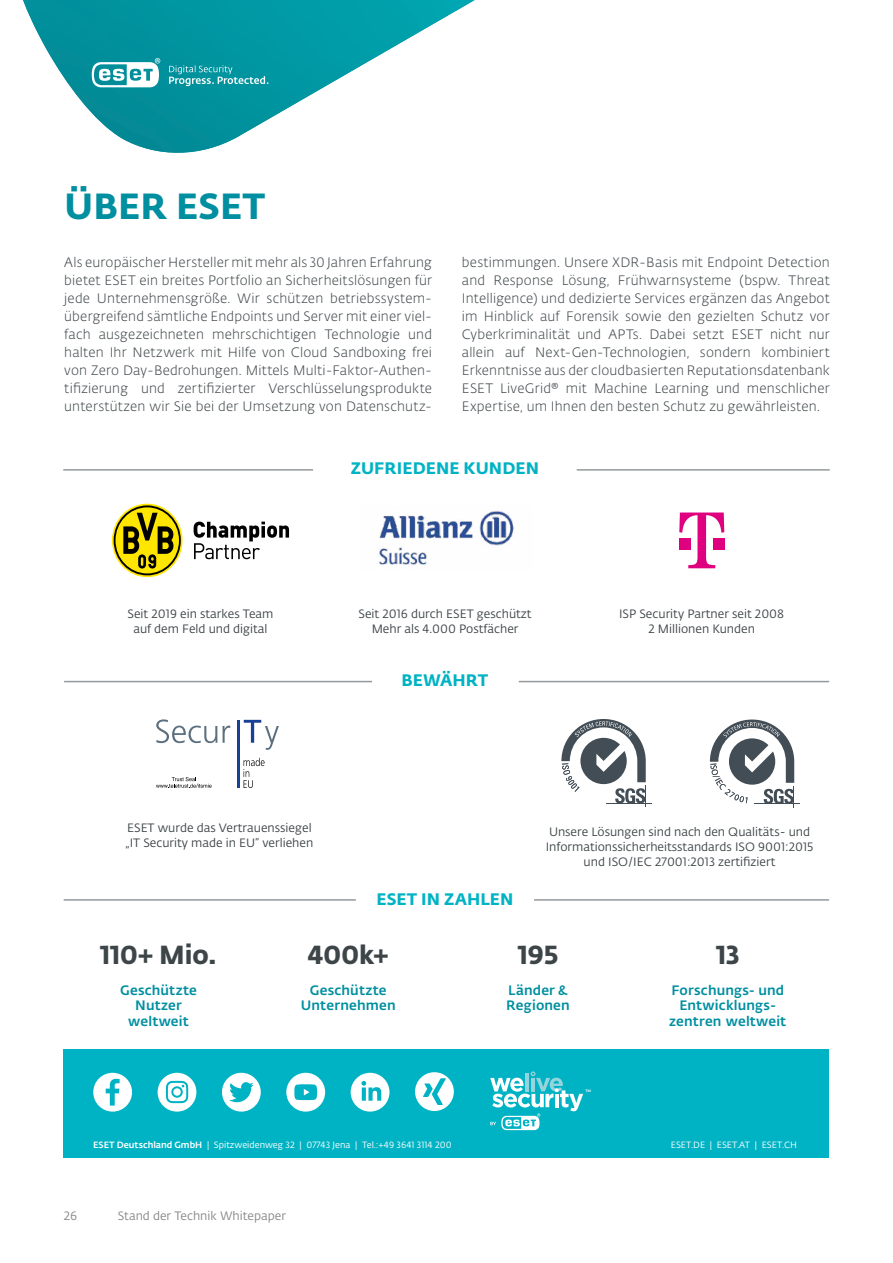
<style>
.page{position:relative;width:893px;height:1263px;background:#fff}
.page>*{position:absolute;margin:0;border:0;box-sizing:border-box;transform-origin:0 0}
.t1{font:36px "Fedra Sans Alt Pro Bold LF";letter-spacing:.01em;color:#008fa0}
.t2{font:25.8px "Fedra Sans Alt Pro Bold LF";letter-spacing:.005em;color:#3d4548}
.t3{font:16.5px "Fedra Sans Alt Pro Bold LF";letter-spacing:.01em;color:#00b3c4}
.t4{font:13.5px/18px "Fedra Sans Alt Pro Light LF";letter-spacing:.01em;color:#3d4548;text-align:justify}
.t5{font:13.5px/15.8px "Fedra Sans Alt Pro Med LF";letter-spacing:.01em;color:#008fa0;text-align:center}
.t6{font:12px/15px "Fedra Sans Alt Pro Book LF";color:#3d4548;text-align:center}
.t7{font:12px "Fedra Sans Alt Pro Book LF";color:#878787}
.t8{font:9px "Fedra Sans Alt Pro Book LF";color:#fff}
.s1{font-family:"Fedra Sans Alt Pro Med LF"}
</style>
<div class="page">
<img style="left:23px;top:0;width:452px;height:153px">
<svg style="left:92px;top:58px;width:68px;height:29px"></svg>
<svg style="left:169px;top:65px;width:99px;height:21px;background:#2fa6af"></svg>
<div style="left:64px;top:1049px;width:765px;height:109px;background:#00b3c4"></div>
<svg style="left:93px;top:1073px;width:39px;height:38px"></svg>
<svg style="left:158px;top:1073px;width:38px;height:38px"></svg>
<svg style="left:222px;top:1073px;width:39px;height:38px"></svg>
<svg style="left:286px;top:1073px;width:39px;height:38px"></svg>
<svg style="left:351px;top:1073px;width:38px;height:38px"></svg>
<svg style="left:415px;top:1072px;width:39px;height:39px"></svg>
<svg style="left:490px;top:1071px;width:101px;height:59px"></svg>
<hr style="left:63px;top:469px;width:250px;height:2px;background:#94999c">
<hr style="left:577px;top:469px;width:253px;height:2px;background:#94999c">
<img style="left:379px;top:511px;width:135px;height:54px">
<svg style="left:112px;top:504px;width:71px;height:73px"></svg>
<svg style="left:114px;top:505px;width:67px;height:70px"></svg>
<div style="left:116px;top:507px;width:63px;height:66px;background:#ffe600;border-radius:50%"></div>
<svg style="left:123px;top:513px;width:53px;height:55px"></svg>
<svg style="left:194px;top:522px;width:95px;height:37px"></svg>
<svg style="left:679px;top:512px;width:45px;height:56px"></svg>
<div style="left:713px;top:538px;width:11px;height:11px;background:#de007e"></div>
<svg style="left:156px;top:777px;width:56px;height:11px"></svg>
<hr style="left:237px;top:720px;width:3px;height:68px;background:#164194">
<svg style="left:156px;top:719px;width:74px;height:24px"></svg>
<svg style="left:244px;top:720px;width:35px;height:30px"></svg>
<svg style="left:244px;top:758px;width:21px;height:30px"></svg>
<hr style="left:64px;top:681px;width:308px;height:1px;background:#94999c">
<hr style="left:519px;top:681px;width:310px;height:1px;background:#94999c">
<hr style="left:64px;top:899px;width:292px;height:2px;background:#94999c">
<hr style="left:534px;top:899px;width:295px;height:2px;background:#94999c">
<hr style="left:606px;top:803px;width:45px;height:1px;background:#424d56">
<svg style="left:561px;top:719px;width:85px;height:88px"></svg>
<hr style="left:755px;top:803px;width:45px;height:1px;background:#424d56">
<svg style="left:710px;top:719px;width:85px;height:88px"></svg>
<h1 class="t1" style="left:64px;top:178px;width:202px">ÜBER ESET</h1>
<p class="t4" style="left:64px;top:253px;width:369px">Als europäischer Hersteller mit mehr als 30 Jahren Erfahrung bietet ESET ein breites Portfolio an Sicherheitslösungen für jede Unternehmensgröße. Wir schützen betriebssystem&shy;übergreifend sämtliche Endpoints und Server mit einer viel&shy;fach ausgezeichneten mehrschichtigen Technologie und halten Ihr Netzwerk mit Hilfe von Cloud Sandboxing frei von Zero Day-Bedrohungen. Mittels Multi-Faktor-Authen&shy;tifizierung und zertifizierter Verschlüsselungsprodukte unterstützen wir Sie bei der Umsetzung von Datenschutz-</p>
<p class="t4" style="left:462px;top:253px;width:369px">bestimmungen. Unsere XDR-Basis mit Endpoint Detection and Response Lösung, Frühwarnsysteme (bspw. Threat Intelligence) und dedizierte Services ergänzen das Angebot im Hinblick auf Forensik sowie den gezielten Schutz vor Cyberkriminalität und APTs. Dabei setzt ESET nicht nur allein auf Next-Gen-Technologien, sondern kombiniert Erkenntnisse aus der cloudbasierten Reputationsdatenbank ESET LiveGrid® mit Machine Learning und menschlicher Expertise, um Ihnen den besten Schutz zu gewährleisten.</p>
<p class="t3" style="left:351px;top:455px;width:190px">ZUFRIEDENE KUNDEN</p>
<p class="t6" style="left:128px;top:606px;width:147px">Seit 2019 ein starkes Team auf dem Feld und digital</p>
<p class="t6" style="left:358px;top:606px;width:175px">Seit 2016 durch ESET geschützt<br>Mehr als 4.000 Postfächer</p>
<p class="t6" style="left:619px;top:606px;width:167px">ISP Security Partner seit 2008<br>2 Millionen Kunden</p>
<p class="t3" style="left:402px;top:667px;width:88px">BEWÄHRT</p>
<p class="t6" style="left:126px;top:820px;width:189px;text-align:left">ESET wurde das Vertrauenssiegel „IT Security made in EU” verliehen</p>
<p class="t3" style="left:376px;top:886px;width:139px">ESET IN ZAHLEN</p>
<p class="t6" style="left:546px;top:824px;width:269px">Unsere Lösungen sind nach den Qualitäts- und<br>Informationssicherheitsstandards ISO 9001:2015 und ISO/IEC 27001:2013 zertifiziert</p>
<h2 class="t2" style="left:101px;top:934px;width:117px">110+ Mio.</h2>
<p class="t5" style="left:120px;top:981px;width:78px">Geschützte<br>Nutzer weltweit</p>
<h2 class="t2" style="left:308px;top:934px;width:82px">400k+</h2>
<p class="t5" style="left:301px;top:981px;width:96px">Geschützte<br>Unternehmen</p>
<h2 class="t2" style="left:518px;top:934px;width:41px">195</h2>
<p class="t5" style="left:506px;top:981px;width:65px;text-align:left">Länder &amp;<br>Regionen</p>
<h2 class="t2" style="left:716px;top:934px;width:25px">13</h2>
<p class="t5" style="left:669px;top:981px;width:119px">Forschungs- und<br>Entwicklungs&shy;zentren weltweit</p>
<p class="t8" style="left:93px;top:1139px;width:360px"><span class="s1">ESET Deutschland GmbH</span> | Spitzweidenweg 32 | 07743 Jena | Tel.:+49 3641 3114 200</p>
<p class="t8" style="left:671px;top:1139px;width:128px">ESET.DE | ESET.AT | ESET.CH</p>
<p class="t7" style="left:64px;top:1207px;width:15px">26</p>
<p class="t7" style="left:118px;top:1207px;width:170px">Stand der Technik Whitepaper</p>
</div>
